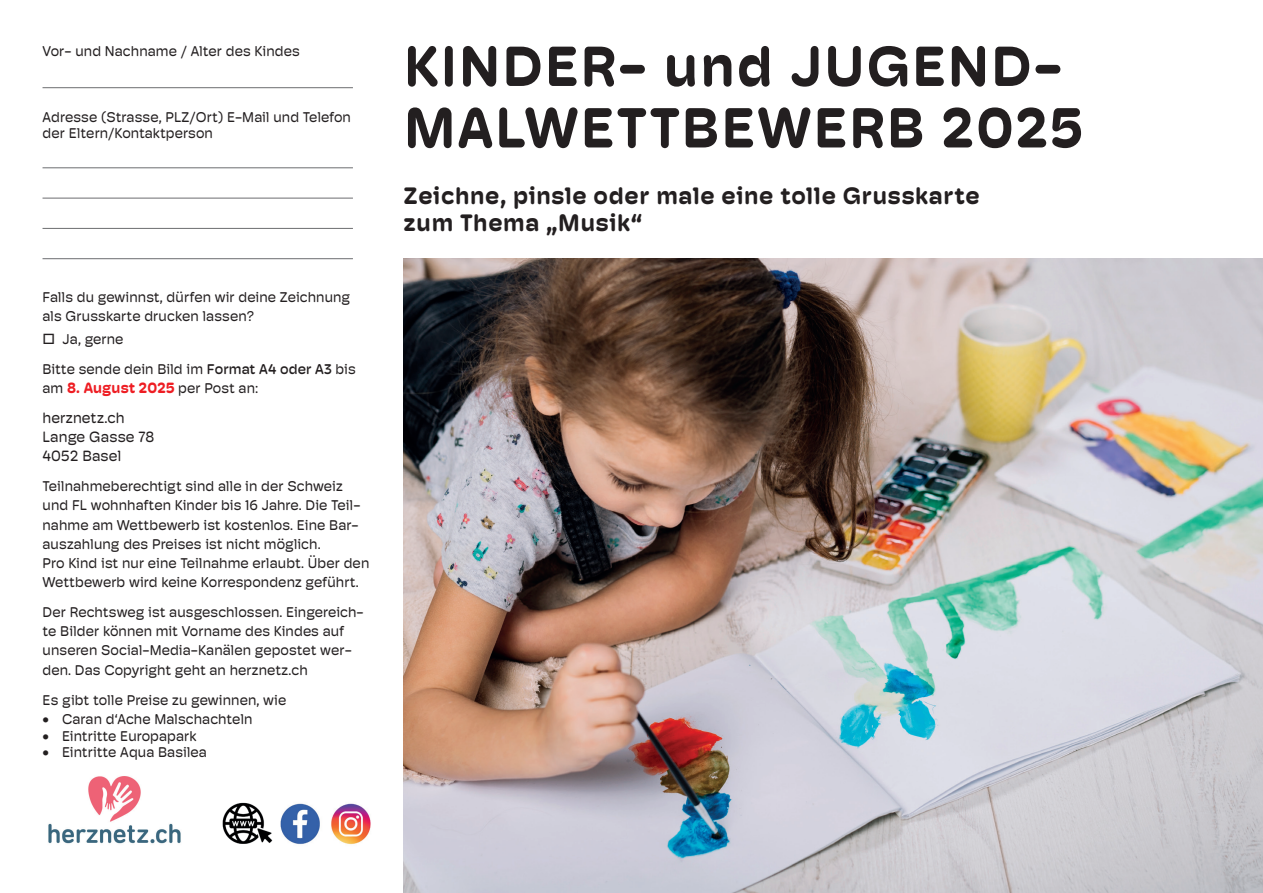
<style>
.page{position:relative;width:1263px;height:893px;background:#fff}
.page>*{position:absolute;margin:0;border:0;box-sizing:border-box;transform-origin:0 0}
.t1{font:700 57px/61.5px "Hoss Round";letter-spacing:.04em;color:#231f20}
.t2{font:700 24px/27px "Hoss Round";letter-spacing:.03em;color:#231f20}
.t3{font:15px/19.2px "Hoss Round";letter-spacing:.01em;color:#231f20}
.t4{font:14.25px/19.2px "Hoss Round";letter-spacing:.01em;color:#231f20}
.s1{font-weight:500}
.s2{font-weight:700;font-size:15px;color:#ee1d23}
</style>
<div class="page">
<img style="left:404px;top:258px;width:859px;height:635px">
<img style="left:48px;top:776px;width:133px;height:68px">
<img style="left:280px;top:803px;width:91px;height:42px">
<img style="left:222px;top:802px;width:51px;height:42px">
<hr style="left:43px;top:87px;width:310px;height:1px;background:#6c6d70">
<hr style="left:43px;top:167px;width:310px;height:1px;background:#6c6d70">
<hr style="left:43px;top:198px;width:310px;height:1px;background:#6c6d70">
<hr style="left:43px;top:228px;width:310px;height:1px;background:#6c6d70">
<hr style="left:43px;top:258px;width:310px;height:1px;background:#6c6d70">
<p class="t4" style="left:43px;top:41px;width:259px">Vor- und Nachname / Alter des Kindes</p>
<p class="t4" style="left:43px;top:109px;width:310px;line-height:16.5px">Adresse (Strasse, PLZ/Ort) E-Mail und Telefon der Eltern/Kontaktperson</p>
<p class="t4" style="left:43px;top:287px;width:309px">Falls du gewinnst, dürfen wir deine Zeichnung als Grusskarte drucken lassen?</p>
<p class="t4" style="left:43px;top:324px;width:315px;line-height:29.8px">□ Ja, gerne<br>Bitte sende dein Bild im <span class="s1">Format A4 oder A3</span> bis</p>
<p class="t4" style="left:43px;top:379px;width:217px">am <span class="s2">8. August 2025</span> per Post an:</p>
<p class="t3" style="left:43px;top:408px;width:113px">herznetz.ch<br>Lange Gasse 78<br>4052 Basel</p>
<p class="t4" style="left:43px;top:477px;width:328px">Teilnahmeberechtigt sind alle in der Schweiz und FL wohnhaften Kinder bis 16 Jahre. Die Teil&shy;nahme am Wettbewerb ist kostenlos. Eine Bar&shy;auszahlung des Preises ist nicht möglich.<br>Pro Kind ist nur eine Teilnahme erlaubt. Über den Wettbewerb wird keine Korrespondenz geführt.</p>
<p class="t4" style="left:43px;top:603px;width:323px">Der Rechtsweg ist ausgeschlossen. Eingereich&shy;te Bilder können mit Vorname des Kindes auf unseren Social-Media-Kanälen gepostet wer&shy;den. Das Copyright geht an herznetz.ch</p>
<p class="t4" style="left:43px;top:690px;width:245px">Es gibt tolle Preise zu gewinnen, wie</p>
<p class="t4" style="left:43px;top:710px;width:211px">• Caran d‘Ache Malschachteln</p>
<p class="t4" style="left:43px;top:726px;width:155px">• Eintritte Europapark</p>
<p class="t4" style="left:43px;top:743px;width:166px">• Eintritte Aqua Basilea</p>
<h1 class="t1" style="left:404px;top:36px;width:681px">KINDER- und JUGEND-<br>MALWETTBEWERB 2025</h1>
<h2 class="t2" style="left:404px;top:183px;width:577px">Zeichne, pinsle oder male eine tolle Grusskarte zum Thema „Musik“</h2>
</div>
